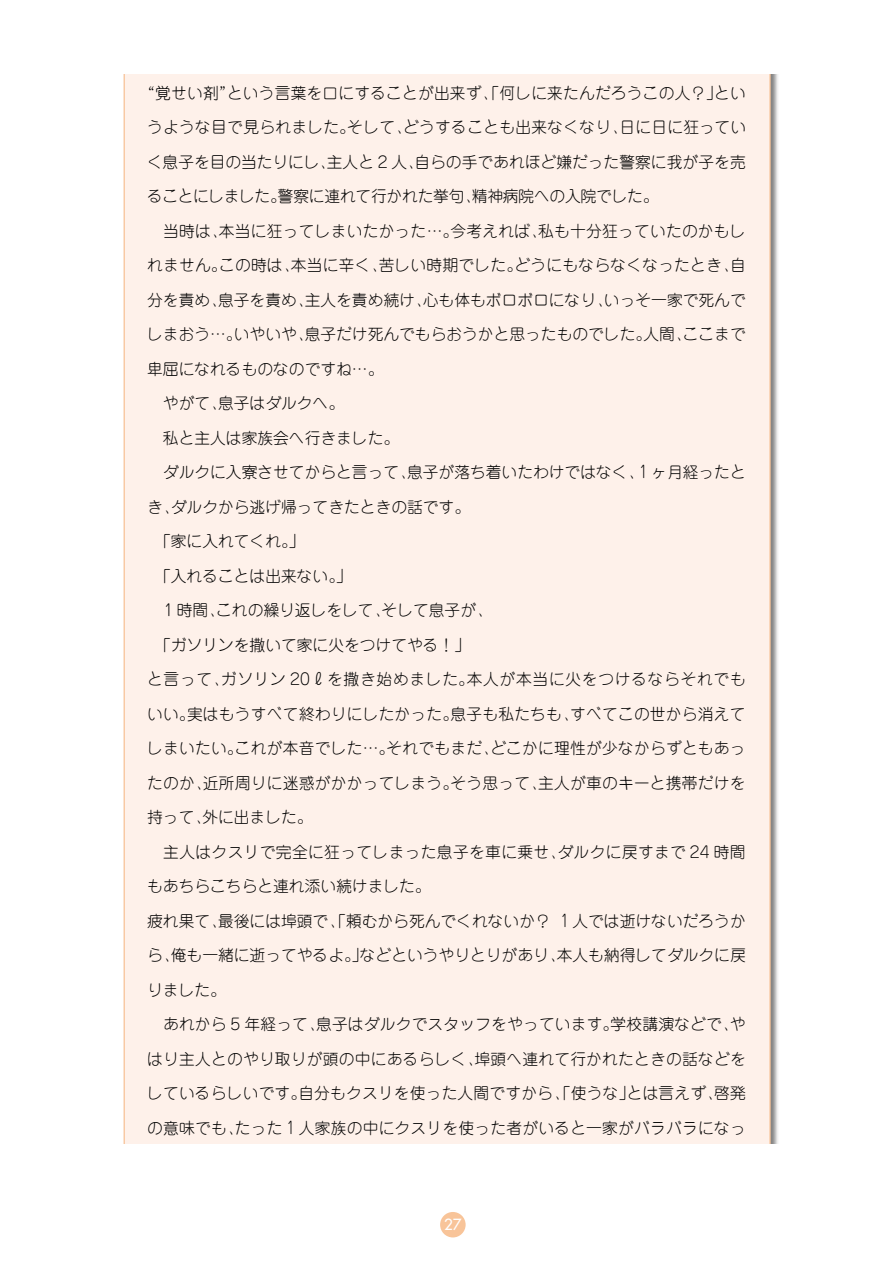
<style>
.page{position:relative;width:893px;height:1263px;background:#fff}
.page>*{position:absolute;margin:0;border:0;box-sizing:border-box;transform-origin:0 0}
.t1{font:300 15.75px "Jun 101";letter-spacing:.01em;color:#000}
.t2{font:300 15.75px "Jun 101";letter-spacing:.045em;color:#000}
.t3{font:300 15.75px "Jun 101";letter-spacing:-.015em;color:#000}
.t4{font:15px "Futura";color:#fff}
.s1{font-family:"Shin Go"}
</style>
<div class="page">
<div style="left:124px;top:62px;width:646px;height:1098px;background:#fef1ea;border-radius:4px"></div>
<div style="left:89px;top:43px;width:804px;height:31px;background:#fff"></div>
<div style="left:102px;top:1144px;width:791px;height:25px;background:#fff"></div>
<div style="left:440px;top:1212px;width:26px;height:25px;background:#f8c499;border-radius:50%"></div>
<p class="t1" style="left:139px;top:83px;width:608px">“覚せい剤”という言葉を口にすることが出来ず、「何しに来たんだろうこの人？」とい</p>
<p class="t1" style="left:147px;top:117px;width:600px">うような目で見られました。そして、どうすることも出来なくなり、日に日に狂ってい</p>
<p class="t1" style="left:147px;top:152px;width:600px">く息子を目の当たりにし、主人と 2 人、自らの手であれほど嫌だった警察に我が子を売</p>
<p class="t3" style="left:147px;top:186px;width:513px">ることにしました。警察に連れて行かれた挙句、精神病院への入院でした。</p>
<p class="t1" style="left:147px;top:221px;width:600px">　当時は、本当に狂ってしまいたかった<span class="s1">…</span>。今考えれば、私も十分狂っていたのかもし</p>
<p class="t1" style="left:147px;top:255px;width:600px">れません。この時は、本当に辛く、苦しい時期でした。どうにもならなくなったとき、自</p>
<p class="t1" style="left:147px;top:290px;width:600px">分を責め、息子を責め、主人を責め続け、心も体もボロボロになり、いっそ一家で死んで</p>
<p class="t1" style="left:147px;top:324px;width:600px">しまおう<span class="s1">…</span>。いやいや、息子だけ死んでもらおうかと思ったものでした。人間、ここまで</p>
<p class="t1" style="left:147px;top:359px;width:238px">卑屈になれるものなのですね<span class="s1">…</span>。</p>
<p class="t1" style="left:147px;top:393px;width:198px">　やがて、息子はダルクへ。</p>
<p class="t1" style="left:147px;top:428px;width:254px">　私と主人は家族会へ行きました。</p>
<p class="t1" style="left:147px;top:462px;width:600px">　ダルクに入寮させてからと言って、息子が落ち着いたわけではなく、１ヶ月経ったと</p>
<p class="t1" style="left:147px;top:497px;width:324px">き、ダルクから逃げ帰ってきたときの話です。</p>
<p class="t1" style="left:147px;top:531px;width:159px">　「家に入れてくれ。」</p>
<p class="t1" style="left:155px;top:566px;width:198px">「入れることは出来ない。」</p>
<p class="t1" style="left:147px;top:600px;width:346px">　1 時間、これの繰り返しをして、そして息子が、</p>
<p class="t1" style="left:155px;top:635px;width:317px">「ガソリンを撒いて家に火をつけてやる！」</p>
<p class="t2" style="left:147px;top:669px;width:600px">と言って、ガソリン 20ℓを撒き始めました。本人が本当に火をつけるならそれでも</p>
<p class="t1" style="left:147px;top:703px;width:600px">いい。実はもうすべて終わりにしたかった。息子も私たちも、すべてこの世から消えて</p>
<p class="t1" style="left:147px;top:738px;width:600px">しまいたい。これが本音でした<span class="s1">…</span>。それでもまだ、どこかに理性が少なからずともあっ</p>
<p class="t1" style="left:147px;top:772px;width:600px">たのか、近所周りに迷惑がかかってしまう。そう思って、主人が車のキーと携帯だけを</p>
<p class="t1" style="left:147px;top:807px;width:167px">持って、外に出ました。</p>
<p class="t1" style="left:147px;top:841px;width:600px">　主人はクスリで完全に狂ってしまった息子を車に乗せ、ダルクに戻すまで 24 時間</p>
<p class="t1" style="left:147px;top:876px;width:285px">もあちらこちらと連れ添い続けました。</p>
<p class="t1" style="left:147px;top:910px;width:600px">疲れ果て、最後には埠頭で、「頼むから死んでくれないか？ １人では逝けないだろうか</p>
<p class="t1" style="left:147px;top:945px;width:600px">ら、俺も一緒に逝ってやるよ。」などというやりとりがあり、本人も納得してダルクに戻</p>
<p class="t1" style="left:147px;top:979px;width:80px">りました。</p>
<p class="t1" style="left:147px;top:1014px;width:600px">　あれから 5 年経って、息子はダルクでスタッフをやっています。学校講演などで、や</p>
<p class="t1" style="left:147px;top:1048px;width:600px">はり主人とのやり取りが頭の中にあるらしく、埠頭へ連れて行かれたときの話などを</p>
<p class="t1" style="left:147px;top:1083px;width:600px">しているらしいです。自分もクスリを使った人間ですから、「使うな」とは言えず、啓発</p>
<p class="t1" style="left:147px;top:1117px;width:600px">の意味でも、たった１人家族の中にクスリを使った者がいると一家がバラバラになっ</p>
<p class="t4" style="left:444px;top:1215px;width:19px">27</p>
</div>
